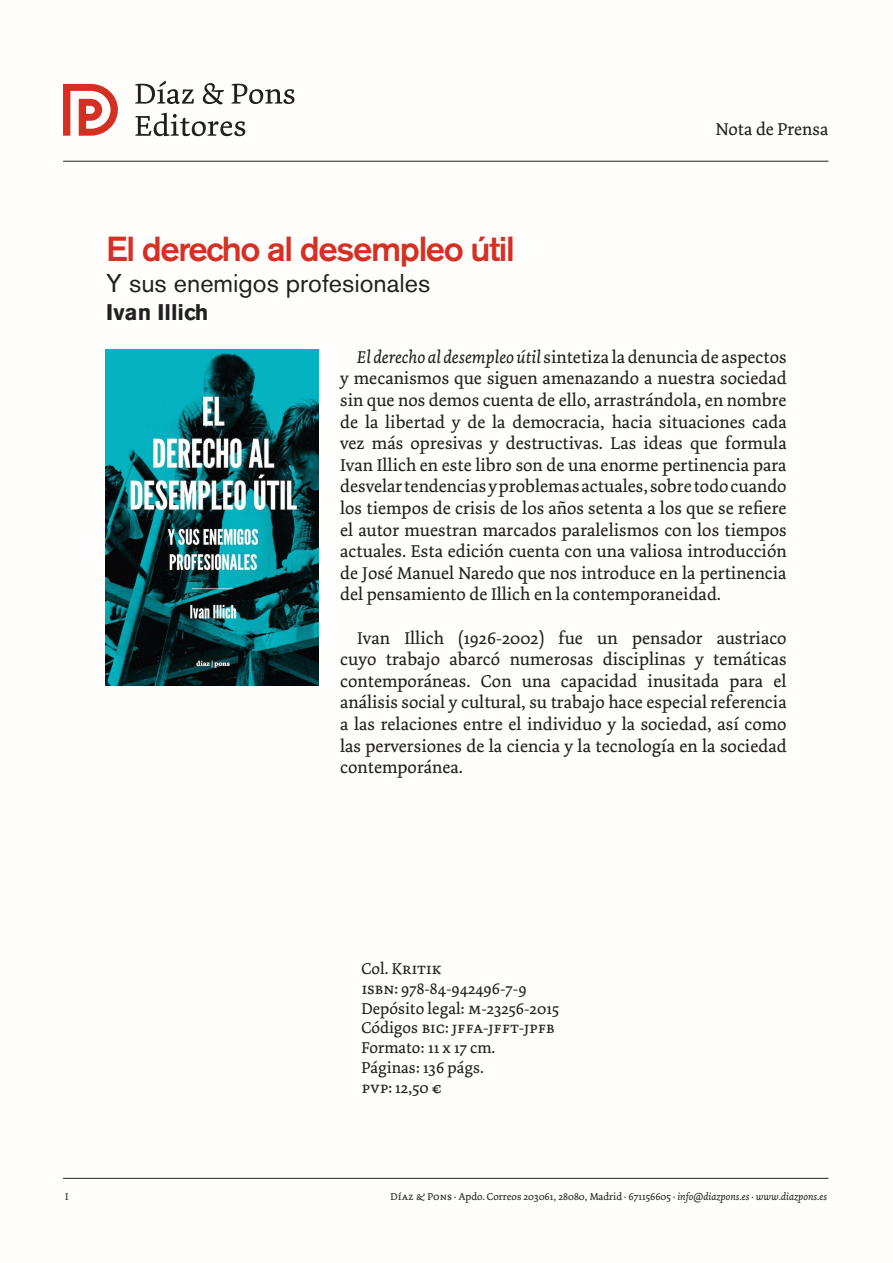
<style>
.page{position:relative;width:893px;height:1263px;background:#fff}
.page>*{position:absolute;margin:0;border:0;box-sizing:border-box;transform-origin:0 0}
.t1{font:500 34.5px "Akzidenz Grotesk BE";letter-spacing:-.04em;color:#d43024}
.t2{font:25.5px "Akzidenz Grotesk BE";color:#231f20}
.t3{font:700 22.5px "Akzidenz Grotesk BE";color:#231f20}
.t4{font:18px/21.6px "Dolly Pro";color:#231f20;text-align:justify}
.t5{font:16.5px/19.8px "Dolly Pro";color:#231f20}
.t6{font:16.5px "Dolly Pro Regular Small Caps";letter-spacing:-.025em;color:#231f20}
.t7{font:10.5px "Dolly Pro";color:#231f20}
.s1{font-style:italic}
.s2{font-family:"Dolly Pro"}
.s3{font-family:"Dolly Pro Regular Small Caps"}
</style>
<div class="page">
<hr style="left:63px;top:161px;width:765px;height:1px;background:#231f20">
<hr style="left:63px;top:1178px;width:765px;height:1px;background:#231f20">
<svg style="left:63px;top:84px;width:55px;height:52px"></svg>
<svg style="left:135px;top:81px;width:59px;height:23px"></svg>
<svg style="left:203px;top:83px;width:21px;height:21px"></svg>
<svg style="left:231px;top:84px;width:63px;height:20px"></svg>
<svg style="left:135px;top:113px;width:110px;height:23px"></svg>
<img style="left:106px;top:349px;width:213px;height:336px">
<h1 class="t1" style="left:106px;top:228px;width:410px">El derecho al desempleo útil</h1>
<h2 class="t2" style="left:106px;top:268px;width:326px">Y sus enemigos profesionales</h2>
<p class="t3" style="left:106px;top:300px;width:104px">Ivan Illich</p>
<p class="t4" style="left:716px;top:118px;width:114px">Nota de Prensa</p>
<p class="t4" style="left:340px;top:346px;width:448px;text-indent:17px"><span class="s1">El derecho al desempleo útil</span> sintetiza la denuncia de aspectos y mecanismos que siguen amenazando a nuestra sociedad sin que nos demos cuenta de ello, arrastrándola, en nombre de la libertad y de la democracia, hacia situaciones cada vez más opresivas y destructivas. Las ideas que formula Ivan Illich en este libro son de una enorme pertinencia para desvelar tendencias y problemas actuales, sobre todo cuando los tiempos de crisis de los años setenta a los que se refiere el autor muestran marcados paralelismos con los tiempos actuales. Esta edición cuenta con una valiosa introducción de José Manuel Naredo que nos introduce en la pertinencia del pensamiento de Illich en la contemporaneidad.</p>
<p class="t4" style="left:340px;top:627px;width:448px;text-indent:17px">Ivan Illich (1926-2002) fue un pensador austriaco cuyo trabajo abarcó numerosas disciplinas y temáticas contemporáneas. Con una capacidad inusitada para el análisis social y cultural, su trabajo hace especial referencia a las relaciones entre el individuo y la sociedad, así como las perversiones de la ciencia y la tecnología en la sociedad contemporánea.</p>
<p class="t6" style="left:361px;top:958px;width:82px"><span class="s2">Col.</span> Kritik</p>
<p class="t5" style="left:361px;top:978px;width:199px"><span class="s3">isbn:</span> 978-84-942496-7-9<br>Depósito legal: <span class="s3">m</span>-23256-2015</p>
<p class="t6" style="left:361px;top:1017px;width:195px"><span class="s2">Códigos</span> bic: jffa-jfft-jpfb</p>
<p class="t5" style="left:361px;top:1038px;width:136px">Formato: 11 x 17 cm.<br>Páginas: 136 págs. <span class="s3">pvp:</span> 12,50 €</p>
<p class="t7" style="left:65px;top:1189px;width:5px">I</p>
<p class="t7" style="left:390px;top:1189px;width:438px"><span class="s3">Díaz &amp; Pons ·</span> Apdo. Correos 203061, 28080, Madrid · 671156605 · <span class="s1">info@diazpons.es</span> · <span class="s1">www.diazpons.es</span></p>
</div>
